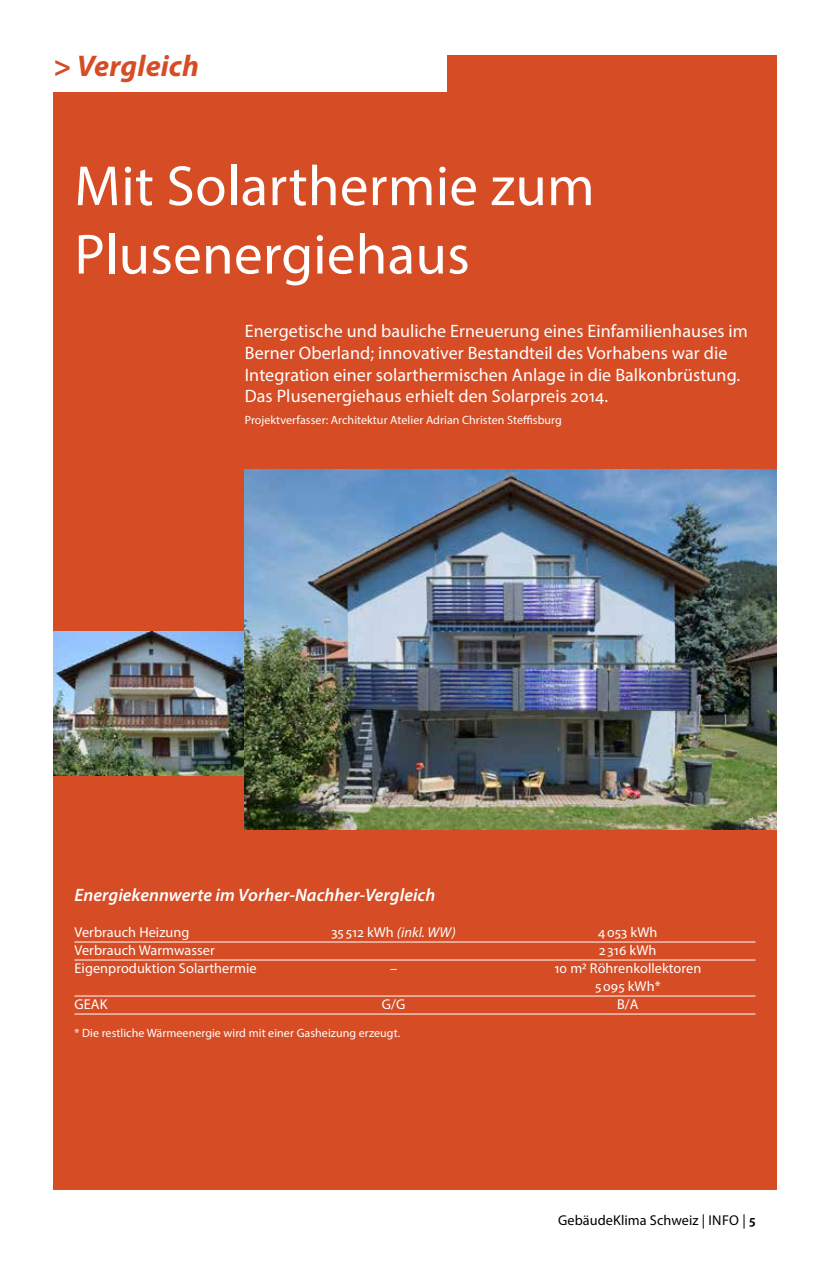
<style>
.page{position:relative;width:830px;height:1263px;background:#fff}
.page>*{position:absolute;margin:0;border:0;box-sizing:border-box;transform-origin:0 0}
.t1{font:57px/68.4px "Myriad Pro";letter-spacing:.005em;color:#fff}
.t2{font:italic 700 30px "Myriad Pro";letter-spacing:.005em;color:#d64c25}
.t3{font:18px/21.6px "Myriad Pro";letter-spacing:.005em;color:#fff}
.t4{font:italic 600 18px "Myriad Pro";letter-spacing:.005em;color:#fff}
.t5{font:14.25px/18px "Myriad Pro";letter-spacing:.005em;color:#fff;text-align:center}
.t6{font:14.25px "Myriad Pro";letter-spacing:.005em;color:#000}
.t7{font:italic 14.25px "Myriad Pro";letter-spacing:.005em;color:#fff}
.t8{font:12px "Myriad Pro";letter-spacing:.005em;color:#fff}
.s1{font-style:normal}
.s2{font-weight:600}
</style>
<div class="page">
<div style="left:53px;top:55px;width:723px;height:1134px;background:#d64c25"></div>
<div style="left:53px;top:55px;width:393px;height:36px;background:#fff"></div>
<hr style="left:74px;top:942px;width:681px;height:1px;background:#fff">
<hr style="left:74px;top:960px;width:681px;height:1px;background:#fff">
<hr style="left:74px;top:996px;width:681px;height:1px;background:#fff">
<hr style="left:74px;top:1014px;width:681px;height:1px;background:#fff">
<img style="left:53px;top:631px;width:191px;height:144px">
<img style="left:244px;top:469px;width:532px;height:360px">
<h2 class="t2" style="left:53px;top:46px;width:147px">&gt; Vergleich</h2>
<h1 class="t1" style="left:74px;top:151px;width:521px">Mit Solarthermie zum<br>Plusenergiehaus</h1>
<p class="t3" style="left:244px;top:320px;width:504px">Energetische und bauliche Erneuerung eines Einfamilienhauses im Berner Oberland; innovativer Bestandteil des Vorhabens war die Integration einer solarthermischen Anlage in die Balkonbrüstung.<br>Das Plusenergiehaus erhielt den Solarpreis 2014.</p>
<p class="t8" style="left:244px;top:412px;width:318px">Projektverfasser: Architektur Atelier Adrian Christen Steffisburg</p>
<p class="t4" style="left:74px;top:884px;width:362px">Energiekennwerte im Vorher-Nachher-Vergleich</p>
<p class="t5" style="left:74px;top:923px;width:116px">Verbrauch Heizung</p>
<p class="t7" style="left:331px;top:924px;width:126px"><span class="s1">35 512 kWh</span> (inkl. WW)</p>
<p class="t5" style="left:598px;top:923px;width:61px">4 053 kWh</p>
<p class="t5" style="left:74px;top:941px;width:142px">Verbrauch Warmwasser</p>
<p class="t5" style="left:599px;top:941px;width:59px">2 316 kWh</p>
<p class="t5" style="left:74px;top:959px;width:184px">Eigenproduktion Solarthermie</p>
<p class="t5" style="left:390px;top:959px;width:9px">–</p>
<p class="t5" style="left:554px;top:959px;width:148px">10 m2 Röhrenkollektoren<br>5 095 kWh*</p>
<p class="t5" style="left:74px;top:995px;width:34px">GEAK</p>
<p class="t5" style="left:382px;top:995px;width:25px">G/G</p>
<p class="t5" style="left:616px;top:995px;width:23px">B/A</p>
<p class="t8" style="left:74px;top:1025px;width:327px">* Die restliche Wärmeenergie wird mit einer Gasheizung erzeugt.</p>
<p class="t6" style="left:558px;top:1212px;width:199px">GebäudeKlima Schweiz | INFO | <span class="s2">5</span></p>
</div>
